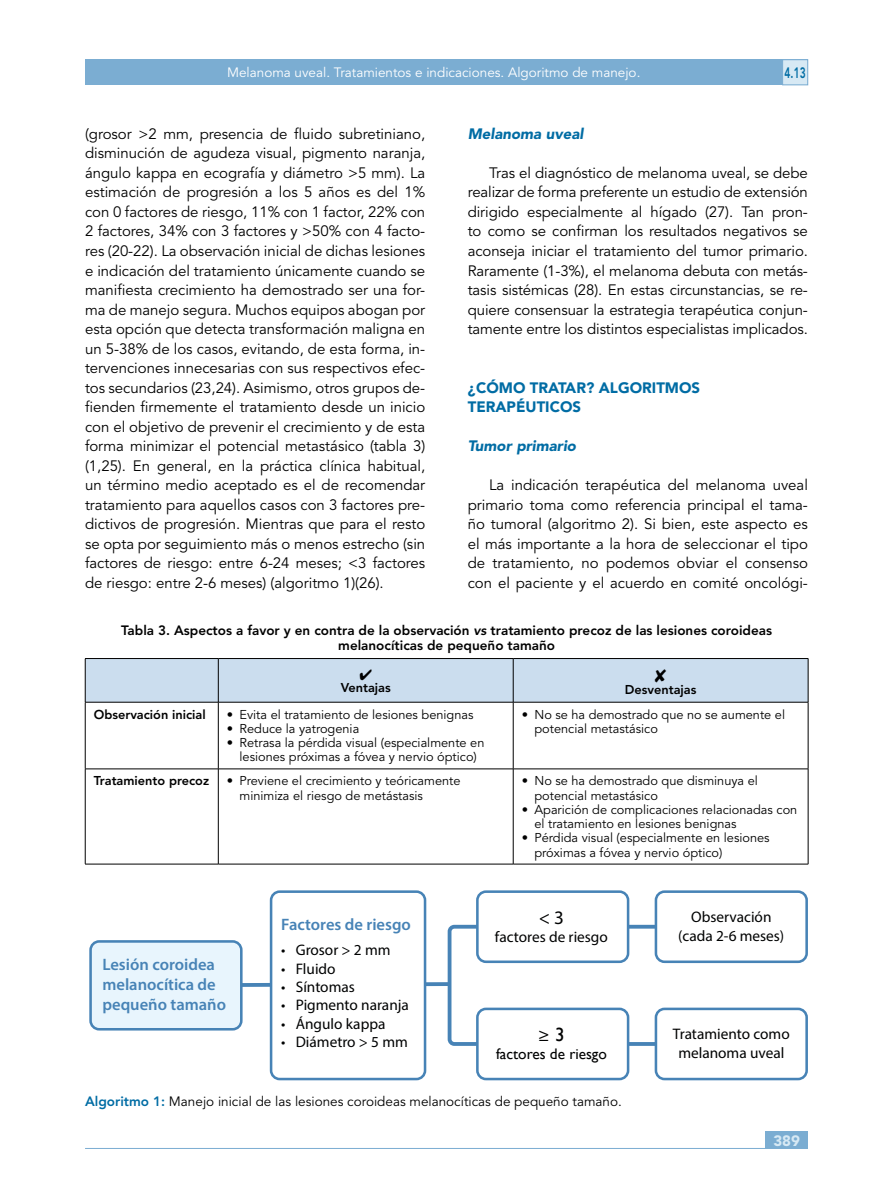
<style>
.page{position:relative;width:893px;height:1191px;background:#fff}
.page>*{position:absolute;margin:0;border:0;box-sizing:border-box;transform-origin:0 0}
.t1{font:19.2px "Myriad Pro";color:#010202}
.t2{font:600 16.65px/20px "Myriad Pro";color:#4783b6}
.t3{font:15.3px/18.3px "Myriad Pro";color:#010202;text-align:center}
.t4{font:15.3px "Gill Sans";color:#010202}
.Texto_base{font:15px/19.5px "Avenir LT Std";color:#000;text-align:justify}
.Ladillo_1{font:900 15px/19.5px "Avenir LT Std";color:#006ca4}
.Ladillo_2{font:italic 900 15px "Avenir LT Std";color:#006ca4}
.t5{font:800 15px "Avenir LT Std";color:#006ca4;scale:.68 1}
.t6{font:900 15px "Avenir LT Std";color:#d7e9f4}
.Titulo{font:800 13.5px/15px "Avenir LT Std";color:#000;text-align:center}
.Pie_Figura{font:13.5px "Avenir LT Std";color:#000}
.t7{font:13.5px "Avenir LT Std";color:#fff}
.Base__Izda{font:12.75px/14.2px "Avenir LT Std";color:#000}
.Encabezado__Izda{font:800 12.75px "Avenir LT Std";color:#000}
.Encabezado{font:800 12.75px "Avenir LT Std";color:#000}
.s1{font-style:italic}
.s2{font-family:"Gill Sans"}
.s3{font-weight:800;color:#006ca4}
</style>
<div class="page">
<div style="left:765px;top:1131px;width:43px;height:17px;background:#7badd2"></div>
<div style="left:85px;top:60px;width:723px;height:25px;background:#7badd2"></div>
<div style="left:782px;top:60px;width:26px;height:25px;background:#d7e9f4;border:1px solid #7badd2"></div>
<hr style="left:85px;top:1148px;width:723px;height:1px;background:#7badd2">
<svg style="left:86px;top:703px;width:722px;height:161px"></svg>
<hr style="left:808px;top:658px;width:1px;height:44px;background:#000">
<hr style="left:85px;top:702px;width:133px;height:1px;background:#000">
<hr style="left:218px;top:702px;width:295px;height:1px;background:#000">
<hr style="left:513px;top:702px;width:295px;height:1px;background:#000">
<hr style="left:218px;top:768px;width:295px;height:1px;background:#000">
<hr style="left:218px;top:864px;width:295px;height:1px;background:#000">
<hr style="left:85px;top:702px;width:1px;height:66px;background:#000">
<hr style="left:218px;top:702px;width:1px;height:66px;background:#000">
<hr style="left:85px;top:768px;width:133px;height:1px;background:#000">
<hr style="left:85px;top:769px;width:1px;height:95px;background:#000">
<hr style="left:218px;top:769px;width:1px;height:95px;background:#000">
<hr style="left:85px;top:864px;width:133px;height:1px;background:#000">
<hr style="left:513px;top:702px;width:1px;height:66px;background:#000">
<hr style="left:808px;top:702px;width:1px;height:66px;background:#000">
<hr style="left:513px;top:768px;width:295px;height:1px;background:#000">
<hr style="left:513px;top:769px;width:1px;height:95px;background:#000">
<hr style="left:808px;top:769px;width:1px;height:95px;background:#000">
<hr style="left:513px;top:864px;width:295px;height:1px;background:#000">
<svg style="left:154px;top:923px;width:578px;height:124px"></svg>
<div style="left:477px;top:891px;width:151px;height:70px;background:#fff;border-radius:9px"></div>
<div style="left:476px;top:890px;width:153px;height:73px;border:3px solid #4783b6;border-radius:9px"></div>
<div style="left:656px;top:891px;width:151px;height:70px;background:#fff;border-radius:9px"></div>
<div style="left:655px;top:890px;width:153px;height:73px;border:3px solid #4783b6;border-radius:9px"></div>
<div style="left:477px;top:1009px;width:151px;height:70px;background:#fff;border-radius:9px"></div>
<div style="left:476px;top:1007px;width:153px;height:73px;border:3px solid #4783b6;border-radius:9px"></div>
<div style="left:656px;top:1009px;width:151px;height:70px;background:#fff;border-radius:9px"></div>
<div style="left:655px;top:1007px;width:153px;height:73px;border:3px solid #4783b6;border-radius:9px"></div>
<div style="left:91px;top:941px;width:150px;height:88px;background:#e8f5fd;border-radius:9px"></div>
<div style="left:89px;top:940px;width:154px;height:90px;border:3px solid #4783b6;border-radius:9px"></div>
<div style="left:271px;top:891px;width:154px;height:188px;background:#fff;border-radius:9px"></div>
<div style="left:270px;top:890px;width:156px;height:190px;border:3px solid #4783b6;border-radius:9px"></div>
<svg style="left:85px;top:658px;width:723px;height:44px;background:#c4d5e5"></svg>
<p class="t7" style="left:227px;top:65px;width:415px">Melanoma uveal. Tratamientos e indicaciones. Algoritmo de manejo.</p>
<p class="t5" style="left:785px;top:64px;width:33px">4.13</p>
<p class="Texto_base" style="left:85px;top:124px;width:342px">(grosor &gt;2 mm, presencia de fluido subretiniano, disminución de agudeza visual, pigmento naranja, ángulo kappa en ecografía y diámetro &gt;5 mm). La estimación de progresión a los 5 años es del 1% con 0 factores de riesgo, 11% con 1 factor, 22% con 2 factores, 34% con 3 factores y &gt;50% con 4 facto&shy;res (20-22). La observación inicial de dichas lesiones e indicación del tratamiento únicamente cuando se manifiesta crecimiento ha demostrado ser una for&shy;ma de manejo segura. Muchos equipos abogan por esta opción que detecta transformación maligna en un 5-38% de los casos, evitando, de esta forma, in&shy;tervenciones innecesarias con sus respectivos efec&shy;tos secundarios (23,24). Asimismo, otros grupos de&shy;fienden firmemente el tratamiento desde un inicio con el objetivo de prevenir el crecimiento y de esta forma minimizar el potencial metastásico (tabla 3) (1,25). En general, en la práctica clínica habitual, un término medio aceptado es el de recomendar tratamiento para aquellos casos con 3 factores pre&shy;dictivos de progresión. Mientras que para el resto se opta por seguimiento más o menos estrecho (sin factores de riesgo: entre 6-24 meses; &lt;3 factores de riesgo: entre 2-6 meses) (algoritmo 1)(26).</p>
<p class="Ladillo_2" style="left:468px;top:125px;width:117px">Melanoma uveal</p>
<p class="Texto_base" style="left:468px;top:163px;width:342px;text-indent:21px">Tras el diagnóstico de melanoma uveal, se debe realizar de forma preferente un estudio de extensión dirigido especialmente al hígado (27). Tan pron&shy;to como se confirman los resultados negativos se aconseja iniciar el tratamiento del tumor primario.<br>Raramente (1-3%), el melanoma debuta con metás&shy;tasis sistémicas (28). En estas circunstancias, se re&shy;quiere consensuar la estrategia terapéutica conjun&shy;tamente entre los distintos especialistas implicados.</p>
<p class="Ladillo_1" style="left:468px;top:377px;width:234px">¿CÓMO TRATAR? ALGORITMOS<br>TERAPÉUTICOS</p>
<p class="Ladillo_2" style="left:468px;top:437px;width:110px">Tumor primario</p>
<p class="Texto_base" style="left:468px;top:475px;width:342px;text-indent:21px">La indicación terapéutica del melanoma uveal primario toma como referencia principal el tama&shy;ño tumoral (algoritmo 2). Si bien, este aspecto es el más importante a la hora de seleccionar el tipo de tratamiento, no podemos obviar el consenso con el paciente y el acuerdo en comité oncológi-</p>
<p class="Titulo" style="left:121px;top:623px;width:652px">Tabla 3. Aspectos a favor y en contra de la observación <span class="s1">vs</span> tratamiento precoz de las lesiones coroideas melanocíticas de pequeño tamaño</p>
<p class="Encabezado" style="left:341px;top:680px;width:52px">Ventajas</p>
<p class="Encabezado" style="left:625px;top:681px;width:73px">Desventajas</p>
<p class="Encabezado__Izda" style="left:94px;top:706px;width:113px">Observación inicial</p>
<p class="Base__Izda" style="left:227px;top:707px;width:248px">• Evita el tratamiento de lesiones benignas</p>
<p class="Base__Izda" style="left:227px;top:722px;width:134px">• Reduce la yatrogenia</p>
<p class="Base__Izda" style="left:227px;top:736px;width:259px;text-align:center">• Retrasa la pérdida visual (especialmente en lesiones próximas a fóvea y nervio óptico)</p>
<p class="Base__Izda" style="left:534px;top:707px;width:252px;text-indent:-13px">• No se ha demostrado que no se aumente el potencial metastásico</p>
<p class="Encabezado__Izda" style="left:94px;top:773px;width:117px">Tratamiento precoz</p>
<p class="Base__Izda" style="left:240px;top:774px;width:222px;text-indent:-13px">• Previene el crecimiento y teóricamente minimiza el riesgo de metástasis</p>
<p class="Base__Izda" style="left:534px;top:774px;width:225px;text-indent:-13px">• No se ha demostrado que disminuya el potencial metastásico</p>
<p class="Base__Izda" style="left:534px;top:802px;width:264px;text-indent:-13px">• Aparición de complicaciones relacionadas con el tratamiento en lesiones benignas</p>
<p class="Base__Izda" style="left:534px;top:831px;width:237px;text-indent:-13px">• Pérdida visual (especialmente en lesiones próximas a fóvea y nervio óptico)</p>
<p class="t2" style="left:102px;top:954px;width:125px">Lesión coroidea melanocítica de pequeño tamaño</p>
<p class="t2" style="left:281px;top:914px;width:131px">Factores de riesgo</p>
<p class="t3" style="left:281px;top:940px;width:111px">• Grosor &gt; 2 mm</p>
<p class="t3" style="left:281px;top:959px;width:56px">• Fluido</p>
<p class="t3" style="left:281px;top:977px;width:75px">• Síntomas</p>
<p class="t3" style="left:281px;top:995px;width:129px">• Pigmento naranja</p>
<p class="t3" style="left:281px;top:1014px;width:106px">• Ángulo kappa</p>
<p class="t3" style="left:281px;top:1032px;width:128px">• Diámetro &gt; 5 mm</p>
<p class="t1" style="left:539px;top:905px;width:27px">&lt; 3</p>
<p class="t3" style="left:495px;top:927px;width:114px">factores de riesgo</p>
<p class="t1" style="left:538px;top:1022px;width:28px">≥ <span class="s2">3</span></p>
<p class="t4" style="left:496px;top:1045px;width:112px">factores de riesgo</p>
<p class="Pie_Figura" style="left:85px;top:1093px;width:538px"><span class="s3">Algoritmo 1:</span> Manejo inicial de las lesiones coroideas melanocíticas de pequeño tamaño.</p>
<p class="t3" style="left:678px;top:907px;width:108px">Observación (cada 2-6 meses)</p>
<p class="t3" style="left:673px;top:1025px;width:118px">Tratamiento como melanoma uveal</p>
<p class="t6" style="left:773px;top:1131px;width:28px">389</p>
</div>
